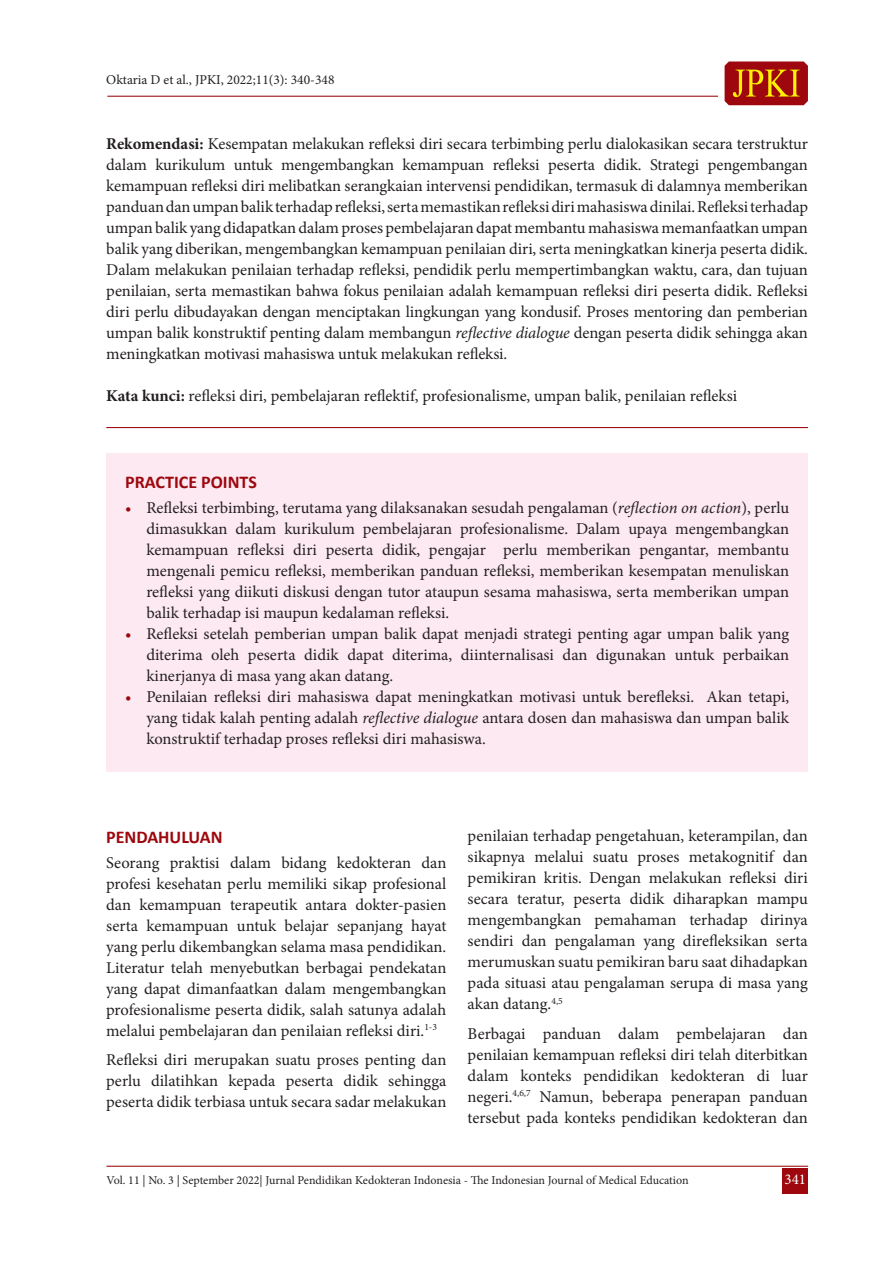
<style>
.page{position:relative;width:893px;height:1263px;background:#fff}
.page>*{position:absolute;margin:0;border:0;box-sizing:border-box;transform-origin:0 0}
.Sub_1{font:700 18px "Calibri";color:#9d070d}
.Text-1{font:16.5px/21px "Minion Pro";color:#231f20;text-align:justify}
.Abstrak-2{font:16.5px/21px "Minion Pro";letter-spacing:-.005em;color:#231f20;text-align:justify}
.Indent-1{font:16.5px/21px "Minion Pro";color:#231f20;text-align:justify}
.t1{font:15px "Minion Pro";color:#fff}
.t2{font:13.5px "Minion Pro";color:#231f20}
.t3{font:12px "Minion Pro";color:#231f20}
.s1{font-weight:700}
.s2{font-style:italic}
.s3{color:#9d070d}
</style>
<div class="page">
<hr style="left:107px;top:1166px;width:701px;height:1px;background:#9d070d">
<div style="left:783px;top:1168px;width:25px;height:25px;background:#9d070d"></div>
<hr style="left:107px;top:96px;width:611px;height:1px;background:#9d070d">
<svg style="left:725px;top:62px;width:83px;height:43px;background:#ad2e0c"></svg>
<div style="left:106px;top:453px;width:702px;height:318px;background:#fce9f1"></div>
<hr style="left:106px;top:427px;width:702px;height:1px;background:#9d070d">
<p class="t2" style="left:106px;top:71px;width:230px">Oktaria D et al., JPKI, 2022;11(3): 340-348</p>
<p class="Abstrak-2" style="left:106px;top:134px;width:703px"><span class="s1">Rekomendasi:</span> Kesempatan melakukan refleksi diri secara terbimbing perlu dialokasikan secara terstruktur dalam kurikulum untuk mengembangkan kemampuan refleksi peserta didik. Strategi pengembangan kemampuan refleksi diri melibatkan serangkaian intervensi pendidikan, termasuk di dalamnya memberikan panduan dan umpan balik terhadap refleksi, serta memastikan refleksi diri mahasiswa dinilai. Refleksi terhadap umpan balik yang didapatkan dalam proses pembelajaran dapat membantu mahasiswa memanfaatkan umpan balik yang diberikan, mengembangkan kemampuan penilaian diri, serta meningkatkan kinerja peserta didik.<br>Dalam melakukan penilaian terhadap refleksi, pendidik perlu mempertimbangkan waktu, cara, dan tujuan penilaian, serta memastikan bahwa fokus penilaian adalah kemampuan refleksi diri peserta didik. Refleksi diri perlu dibudayakan dengan menciptakan lingkungan yang kondusif. Proses mentoring dan pemberian umpan balik konstruktif penting dalam membangun <span class="s2">reflective dialogue</span> dengan peserta didik sehingga akan meningkatkan motivasi mahasiswa untuk melakukan refleksi.</p>
<p class="Abstrak-2" style="left:106px;top:386px;width:632px"><span class="s1">Kata kunci:</span> refleksi diri, pembelajaran reflektif, profesionalisme, umpan balik, penilaian refleksi</p>
<p class="Sub_1" style="left:125px;top:470px;width:133px">PRACTICE POINTS</p>
<p class="Indent-1" style="left:146px;top:497px;width:644px;text-indent:-21px"><span class="s3">•</span> Refleksi terbimbing, terutama yang dilaksanakan sesudah pengalaman (<span class="s2">reflection on action</span>), perlu dimasukkan dalam kurikulum pembelajaran profesionalisme. Dalam upaya mengembangkan kemampuan refleksi diri peserta didik, pengajar perlu memberikan pengantar, membantu mengenali pemicu refleksi, memberikan panduan refleksi, memberikan kesempatan menuliskan refleksi yang diikuti diskusi dengan tutor ataupun sesama mahasiswa, serta memberikan umpan balik terhadap isi maupun kedalaman refleksi.</p>
<p class="Indent-1" style="left:146px;top:623px;width:644px;text-indent:-21px"><span class="s3">•</span> Refleksi setelah pemberian umpan balik dapat menjadi strategi penting agar umpan balik yang diterima oleh peserta didik dapat diterima, diinternalisasi dan digunakan untuk perbaikan kinerjanya di masa yang akan datang.</p>
<p class="Indent-1" style="left:146px;top:686px;width:644px;text-indent:-21px"><span class="s3">•</span> Penilaian refleksi diri mahasiswa dapat meningkatkan motivasi untuk berefleksi. Akan tetapi, yang tidak kalah penting adalah <span class="s2">reflective dialogue</span> antara dosen dan mahasiswa dan umpan balik konstruktif terhadap proses refleksi diri mahasiswa.</p>
<p class="Sub_1" style="left:106px;top:825px;width:118px">PENDAHULUAN</p>
<p class="Text-1" style="left:106px;top:852px;width:342px">Seorang praktisi dalam bidang kedokteran dan profesi kesehatan perlu memiliki sikap profesional dan kemampuan terapeutik antara dokter-pasien serta kemampuan untuk belajar sepanjang hayat yang perlu dikembangkan selama masa pendidikan.<br>Literatur telah menyebutkan berbagai pendekatan yang dapat dimanfaatkan dalam mengembangkan profesionalisme peserta didik, salah satunya adalah melalui pembelajaran dan penilaian refleksi diri.<sup>1-3</sup></p>
<p class="Text-1" style="left:106px;top:1049px;width:342px">Refleksi diri merupakan suatu proses penting dan perlu dilatihkan kepada peserta didik sehingga peserta didik terbiasa untuk secara sadar melakukan</p>
<p class="Text-1" style="left:468px;top:825px;width:342px">penilaian terhadap pengetahuan, keterampilan, dan sikapnya melalui suatu proses metakognitif dan pemikiran kritis. Dengan melakukan refleksi diri secara teratur, peserta didik diharapkan mampu mengembangkan pemahaman terhadap dirinya sendiri dan pengalaman yang direfleksikan serta merumuskan suatu pemikiran baru saat dihadapkan pada situasi atau pengalaman serupa di masa yang akan datang.<sup>4,5</sup></p>
<p class="Text-1" style="left:468px;top:1023px;width:342px">Berbagai panduan dalam pembelajaran dan penilaian kemampuan refleksi diri telah diterbitkan dalam konteks pendidikan kedokteran di luar negeri.<sup>4,6,7</sup> Namun, beberapa penerapan panduan tersebut pada konteks pendidikan kedokteran dan</p>
<p class="t3" style="left:107px;top:1171px;width:584px">Vol. 11 | No. 3 | September 2022| Jurnal Pendidikan Kedokteran Indonesia - The Indonesian Journal of Medical Education</p>
<p class="t1" style="left:784px;top:1169px;width:23px">341</p>
</div>
